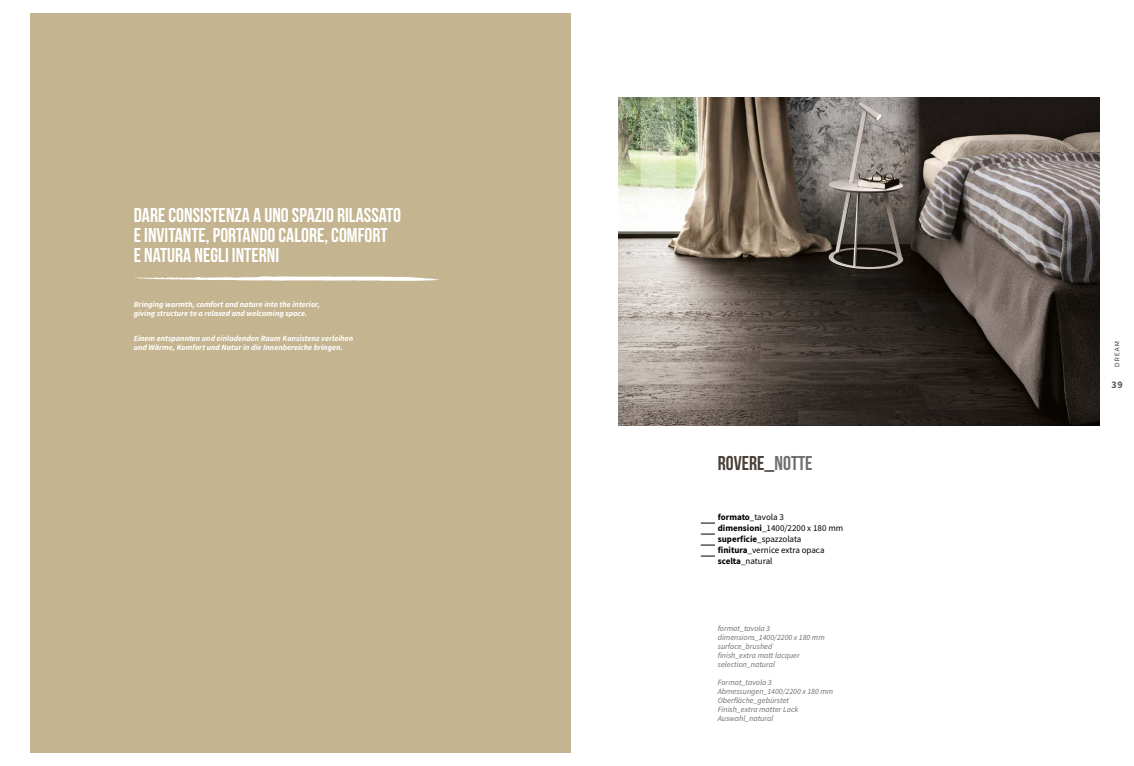
<style>
.page{position:relative;width:1134px;height:766px;background:#fff}
.page>*{position:absolute;margin:0;border:0;box-sizing:border-box;transform-origin:0 0}
.t1{font:20px/20px "Bebas Neue";color:#fff}
.t2{font:20px "Bebas Neue";color:#494038}
.t3{font:700 10px "Source Sans Pro";color:#575756}
.t4{font:9px/11px "Source Sans Pro";color:#000}
.t5{font:italic 700 8px/9px "Source Sans Pro";color:#fff}
.t6{font:italic 8px/9px "Source Sans Pro";color:#706f6f}
.s1{color:#706f6f}
.s2{font-weight:700}
</style>
<div class="page">
<div style="left:30px;top:13px;width:541px;height:739px;background:#c4b490"></div>
<svg style="left:134px;top:276px;width:305px;height:5px"></svg>
<img style="left:618px;top:98px;width:482px;height:327px">
<svg style="left:701px;top:522px;width:14px;height:1px"></svg>
<svg style="left:701px;top:533px;width:14px;height:1px"></svg>
<svg style="left:701px;top:544px;width:14px;height:1px"></svg>
<svg style="left:701px;top:555px;width:14px;height:1px"></svg>
<svg style="left:1115px;top:341px;width:4px;height:25px"></svg>
<h1 class="t1" style="left:134px;top:205px;width:269px">DARE CONSISTENZA A UNO SPAZIO RILASSATO<br>E INVITANTE, PORTANDO CALORE, COMFORT<br>E NATURA NEGLI INTERNI</h1>
<p class="t5" style="left:134px;top:299px;width:188px">Bringing warmth, comfort and nature into the interior, giving structure to a relaxed and welcoming space.</p>
<p class="t5" style="left:134px;top:333px;width:221px">Einem entspannten und einladenden Raum Konsistenz verleihen und Wärme, Komfort und Natur in die Innenbereiche bringen.</p>
<h1 class="t2" style="left:718px;top:452px;width:96px">ROVERE_<span class="s1">NOTTE</span></h1>
<p class="t4" style="left:718px;top:511px;width:127px"><span class="s2">formato</span>_tavola 3 <span class="s2">dimensioni</span>_1400/2200 x 180 mm <span class="s2">superficie</span>_spazzolata <span class="s2">finitura</span>_vernice extra opaca <span class="s2">scelta</span>_natural</p>
<p class="t6" style="left:718px;top:623px;width:108px">format_tavola 3 dimensions_1400/2200 x 180 mm surface_brushed<br>finish_extra matt lacquer selection_natural</p>
<p class="t6" style="left:718px;top:677px;width:117px">Format_tavola 3<br>Abmessungen_1400/2200 x 180 mm<br>Oberfläche_gebürstet<br>Finish_extra matter Lack<br>Auswahl_natural</p>
<p class="t3" style="left:1111px;top:378px;width:13px">39</p>
</div>
